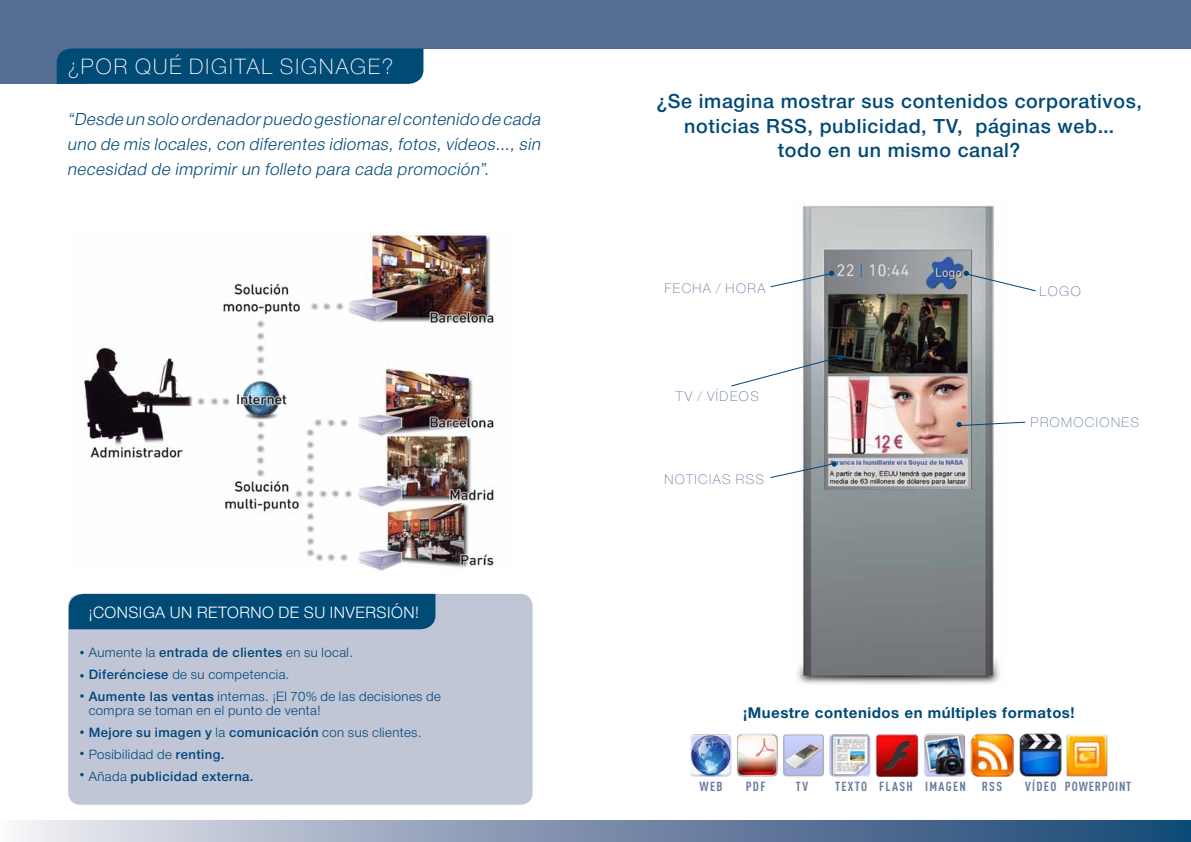
<style>
.page{position:relative;width:1191px;height:842px;background:#fff}
.page>*{position:absolute;margin:0;border:0;box-sizing:border-box;transform-origin:0 0}
.t1{font:23px "NH35";letter-spacing:.09em;color:#fff}
.t2{font:21px/24.8px "NH65";letter-spacing:.03em;color:#004a76;text-align:center}
.t3{font:italic 18px/24.8px "NH45";color:#004a76;text-align:justify}
.t4{font:17px "NH45";letter-spacing:.03em;color:#fff}
.t5{font:16px "NH75";letter-spacing:.03em;color:#004a76}
.t6{font:14.4px "NH35";letter-spacing:.1em;color:#677b9e}
.t7{font:14px/22px "NH45";letter-spacing:.03em;color:#00447c}
.t8{font:14px "NH65";letter-spacing:.03em;color:#00447c}
.t9{font:700 13px "DIN Cond";letter-spacing:.1em;color:#677b9e}
.t10{font:700 13px "DIN Cond";letter-spacing:.06em;color:#677b9e}
.s1{font-family:"NH65"}
.s2{font-family:"NH45"}
</style>
<div class="page">
<div style="left:68px;top:594px;width:464px;height:211px;background:#c0c6d5;border-radius:12px"></div>
<div style="left:0;top:0;width:1191px;height:48px;background:#536d93"></div>
<div style="left:0;top:20px;width:85px;height:64px;background:#536d93"></div>
<div style="left:57px;top:48px;width:366px;height:36px;background:#004a76"></div>
<div style="left:69px;top:594px;width:366px;height:35px;background:#004a76"></div>
<svg style="left:80px;top:651px;width:4px;height:3px"></svg>
<svg style="left:80px;top:694px;width:4px;height:4px"></svg>
<svg style="left:80px;top:752px;width:4px;height:3px"></svg>
<svg style="left:80px;top:773px;width:4px;height:3px"></svg>
<svg style="left:80px;top:674px;width:4px;height:3px"></svg>
<svg style="left:80px;top:730px;width:4px;height:4px"></svg>
<div style="left:0;top:821px;width:1191px;height:21px;background:linear-gradient(to right,#ede7ef,#113e6f)"></div>
<img style="left:84px;top:232px;width:412px;height:339px">
<img style="left:797px;top:205px;width:203px;height:479px">
<svg style="left:770px;top:271px;width:64px;height:16px"></svg>
<svg style="left:963px;top:271px;width:73px;height:20px"></svg>
<svg style="left:956px;top:422px;width:69px;height:5px"></svg>
<svg style="left:731px;top:355px;width:112px;height:31px"></svg>
<svg style="left:770px;top:461px;width:66px;height:17px"></svg>
<img style="left:690px;top:734px;width:418px;height:43px">
<h1 class="t1" style="left:68px;top:51px;width:327px">¿POR QUÉ DIGITAL SIGNAGE?</h1>
<p class="t3" style="left:67px;top:108px;width:479px">“Desde un solo ordenadorpuedo gestionarelcontenido de cada uno de mis locales,con diferentes idiomas,fotos,vídeos…,sin necesidad de imprimirun folleto para cada promoción”.</p>
<p class="t4" style="left:89px;top:601px;width:332px">¡CONSIGA UN RETORNO DE SU INVERSIÓN!</p>
<p class="t7" style="left:89px;top:642px;width:354px">Aumente la <span class="s1">entrada de clientes</span> en su local.<br><span class="s1">Diferénciese</span> de su competencia.<br><span class="s1">Aumente las ventas</span> internas. ¡El 70% de las decisiones de</p>
<p class="t7" style="left:89px;top:700px;width:233px">compra se toman en el punto de venta!</p>
<p class="t8" style="left:89px;top:723px;width:334px">Mejore su imagen y <span class="s2">la</span> comunicación <span class="s2">con sus clientes.</span></p>
<p class="t7" style="left:89px;top:744px;width:137px">Posibilidad de <span class="s1">renting.</span></p>
<p class="t8" style="left:89px;top:767px;width:166px"><span class="s2">Añada</span> publicidad externa.</p>
<h2 class="t2" style="left:656px;top:90px;width:487px">¿Se imagina mostrar sus contenidos corporativos, noticias RSS, publicidad, TV, páginas web…<br>todo en un mismo canal?</h2>
<p class="t6" style="left:664px;top:278px;width:102px">FECHA / HORA</p>
<p class="t6" style="left:676px;top:387px;width:84px">TV / VÍDEO S</p>
<p class="t6" style="left:664px;top:469px;width:91px">NOTICIAS RSS</p>
<p class="t6" style="left:1039px;top:281px;width:42px">LOGO</p>
<p class="t6" style="left:1030px;top:412px;width:80px">PROMOCIONE</p>
<p class="t6" style="left:1130px;top:412px;width:10px">S</p>
<p class="t5" style="left:743px;top:702px;width:333px">¡Muestre contenidos en múltiples formatos!</p>
<p class="t9" style="left:699px;top:779px;width:25px">web</p>
<p class="t9" style="left:745px;top:779px;width:21px">pdf</p>
<p class="t9" style="left:795px;top:779px;width:14px">TV</p>
<p class="t9" style="left:835px;top:779px;width:169px">TEXTO FLASH IMAGEN RSS</p>
<p class="t10" style="left:1025px;top:779px;width:108px">VÍDEO POWERPOINT</p>
</div>
